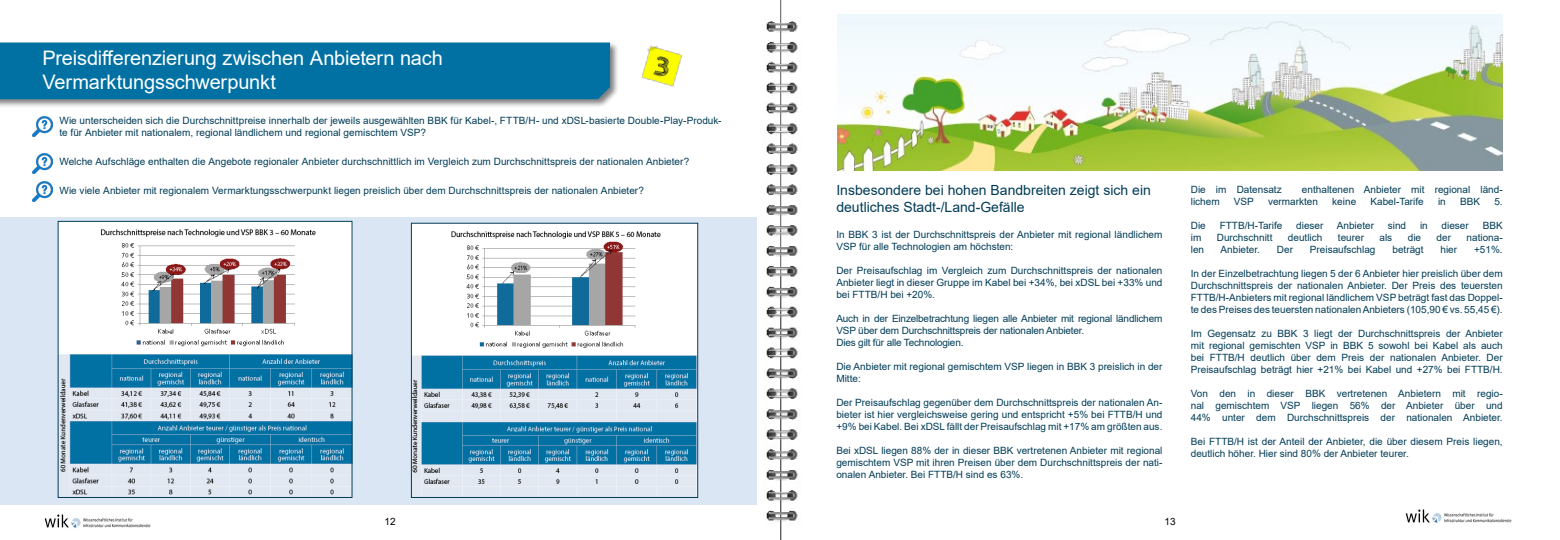
<style>
.page{position:relative;width:1560px;height:540px;background:#fff}
.page>*{position:absolute;margin:0;border:0;box-sizing:border-box;transform-origin:0 0}
.t1{font:20px/24px "Arial";letter-spacing:-.01em;color:#fff}
.t2{font:14px/16.8px "Arial";color:#003c57}
.t3{font:10px/12px "Arial";color:#003c57;text-align:justify}
.t4{font:10px/12px "Arial";letter-spacing:-.02em;color:#003c57}
.t5{font:10px "Arial";color:#000}
</style>
<div class="page">
<img style="left:1405px;top:509px;width:107px;height:14px">
<img style="left:44px;top:514px;width:107px;height:14px">
<div style="left:0;top:217px;width:757px;height:288px;background:#dae6f4"></div>
<div style="left:0;top:41px;width:620px;height:68px;background:#000;opacity:.5"></div>
<div style="left:0;top:43px;width:610px;height:56px;background:#0071a2"></div>
<hr style="left:780px;top:0;width:1px;height:540px;background:#575756">
<img style="left:764px;top:0;width:35px;height:532px">
<img style="left:32px;top:117px;width:20px;height:20px">
<img style="left:32px;top:154px;width:20px;height:20px">
<img style="left:32px;top:182px;width:20px;height:20px">
<img style="left:642px;top:45px;width:40px;height:42px">
<img style="left:60px;top:223px;width:290px;height:273px">
<div style="left:58px;top:221px;width:294px;height:277px;border:1px solid #003c57"></div>
<img style="left:413px;top:225px;width:283px;height:271px">
<div style="left:411px;top:223px;width:287px;height:275px;border:1px solid #003c57"></div>
<img style="left:838px;top:15px;width:664px;height:155px">
<p class="t1" style="left:42px;top:46px;width:402px">Preisdifferenzierung zwischen Anbietern nach<br>Vermarktungsschwerpunkt</p>
<p class="t3" style="left:59px;top:115px;width:663px">Wie unterscheiden sich die Durchschnittpreise innerhalb der jeweils ausgewählten BBK für Kabel-, FTTB/H- und xDSL-basierte Double-Play-Produk&shy;te für Anbieter mit nationalem, regional ländlichem und regional gemischtem VSP?</p>
<p class="t3" style="left:59px;top:156px;width:631px">Welche Aufschläge enthalten die Angebote regionaler Anbieter durchschnittlich im Vergleich zum Durchschnittspreis der nationalen Anbieter?</p>
<p class="t3" style="left:59px;top:184px;width:586px">Wie viele Anbieter mit regionalem Vermarktungsschwerpunkt liegen preislich über dem Durchschnittspreis der nationalen Anbieter?</p>
<p class="t2" style="left:836px;top:182px;width:316px">Insbesondere bei hohen Bandbreiten zeigt sich ein deutliches Stadt-/Land-Gefälle</p>
<p class="t3" style="left:836px;top:229px;width:327px">In BBK 3 ist der Durchschnittspreis der Anbieter mit regional ländlichem<br>VSP für alle Technologien am höchsten:</p>
<p class="t3" style="left:836px;top:265px;width:327px">Der Preisaufschlag im Vergleich zum Durchschnittspreis der nationalen Anbieter liegt in dieser Gruppe im Kabel bei +34%, bei xDSL bei +33% und bei FTTB/H bei +20%.</p>
<p class="t4" style="left:836px;top:313px;width:327px">Auch in der Einzelbetrachtung liegen alle Anbieter mit regional ländlichem<br>VSP über dem Durchschnittspreis der nationalen Anbieter.</p>
<p class="t4" style="left:836px;top:337px;width:129px">Dies gilt für alle Technologien.</p>
<p class="t3" style="left:836px;top:361px;width:327px">Die Anbieter mit regional gemischtem VSP liegen in BBK 3 preislich in der<br>Mitte:</p>
<p class="t3" style="left:836px;top:397px;width:327px">Der Preisaufschlag gegenüber dem Durchschnittspreis der nationalen An&shy;bieter ist hier vergleichsweise gering und entspricht +5% bei FTTB/H und +9% bei Kabel. Bei xDSL fällt der Preisaufschlag mit +17% am größten aus.</p>
<p class="t3" style="left:836px;top:445px;width:327px">Bei xDSL liegen 88% der in dieser BBK vertretenen Anbieter mit regional gemischtem VSP mit ihren Preisen über dem Durchschnittspreis der nati&shy;onalen Anbieter. Bei FTTB/H sind es 63%.</p>
<p class="t5" style="left:384px;top:514px;width:13px">12</p>
<p class="t5" style="left:1164px;top:514px;width:13px">13</p>
<p class="t3" style="left:1191px;top:183px;width:92px">Die im Datensatz</p>
<p class="t3" style="left:1302px;top:183px;width:202px">enthaltenen Anbieter mit regional länd-</p>
<p class="t3" style="left:1191px;top:195px;width:30px">lichem</p>
<p class="t3" style="left:1234px;top:195px;width:22px">VSP</p>
<p class="t3" style="left:1268px;top:195px;width:52px">vermarkten</p>
<p class="t3" style="left:1332px;top:195px;width:25px">keine</p>
<p class="t3" style="left:1370px;top:195px;width:55px">Kabel-Tarife</p>
<p class="t3" style="left:1438px;top:195px;width:9px">in</p>
<p class="t3" style="left:1460px;top:195px;width:22px">BBK</p>
<p class="t3" style="left:1494px;top:195px;width:10px">5.</p>
<p class="t3" style="left:1191px;top:219px;width:16px">Die</p>
<p class="t3" style="left:1219px;top:219px;width:64px">FTTB/H-Tarife</p>
<p class="t3" style="left:1296px;top:219px;width:29px">dieser</p>
<p class="t3" style="left:1336px;top:219px;width:39px">Anbieter</p>
<p class="t3" style="left:1388px;top:219px;width:20px">sind</p>
<p class="t3" style="left:1420px;top:219px;width:9px">in</p>
<p class="t3" style="left:1441px;top:219px;width:29px">dieser</p>
<p class="t3" style="left:1482px;top:219px;width:22px">BBK</p>
<p class="t3" style="left:1191px;top:231px;width:12px">im</p>
<p class="t3" style="left:1217px;top:231px;width:57px">Durchschnitt</p>
<p class="t3" style="left:1288px;top:231px;width:36px">deutlich</p>
<p class="t3" style="left:1338px;top:231px;width:28px">teurer</p>
<p class="t3" style="left:1379px;top:231px;width:14px">als</p>
<p class="t3" style="left:1407px;top:231px;width:15px">die</p>
<p class="t3" style="left:1436px;top:231px;width:16px">der</p>
<p class="t3" style="left:1466px;top:231px;width:38px">nationa-</p>
<p class="t3" style="left:1191px;top:243px;width:15px">len</p>
<p class="t3" style="left:1220px;top:243px;width:41px">Anbieter.</p>
<p class="t3" style="left:1277px;top:243px;width:18px">Der</p>
<p class="t3" style="left:1310px;top:243px;width:67px">Preisaufschlag</p>
<p class="t3" style="left:1392px;top:243px;width:33px">beträgt</p>
<p class="t3" style="left:1440px;top:243px;width:18px">hier</p>
<p class="t3" style="left:1474px;top:243px;width:30px">+51%.</p>
<p class="t3" style="left:1191px;top:267px;width:313px">In der Einzelbetrachtung liegen 5 der 6 Anbieter hier preislich über dem Durchschnittspreis der nationalen Anbieter. Der Preis des teuersten FTTB/H-Anbieters mit regional ländlichem VSP beträgt fast das Doppel&shy;te des Preises des teuersten nationalen Anbieters (105,90 € vs. 55,45 €).</p>
<p class="t3" style="left:1191px;top:327px;width:313px">Im Gegensatz zu BBK 3 liegt der Durchschnittspreis der Anbieter mit regional gemischten VSP in BBK 5 sowohl bei Kabel als auch bei FTTB/H deutlich über dem Preis der nationalen Anbieter. Der Preisaufschlag beträgt hier +21% bei Kabel und +27% bei FTTB/H.</p>
<p class="t3" style="left:1191px;top:387px;width:313px">Von den in dieser BBK vertretenen Anbietern mit regio&shy;nal gemischtem VSP liegen 56% der Anbieter über und 44% unter dem Durchschnittspreis der nationalen Anbieter.</p>
<p class="t3" style="left:1191px;top:435px;width:313px">Bei FTTB/H ist der Anteil der Anbieter, die über diesem Preis liegen, deutlich höher. Hier sind 80% der Anbieter teurer.</p>
</div>
